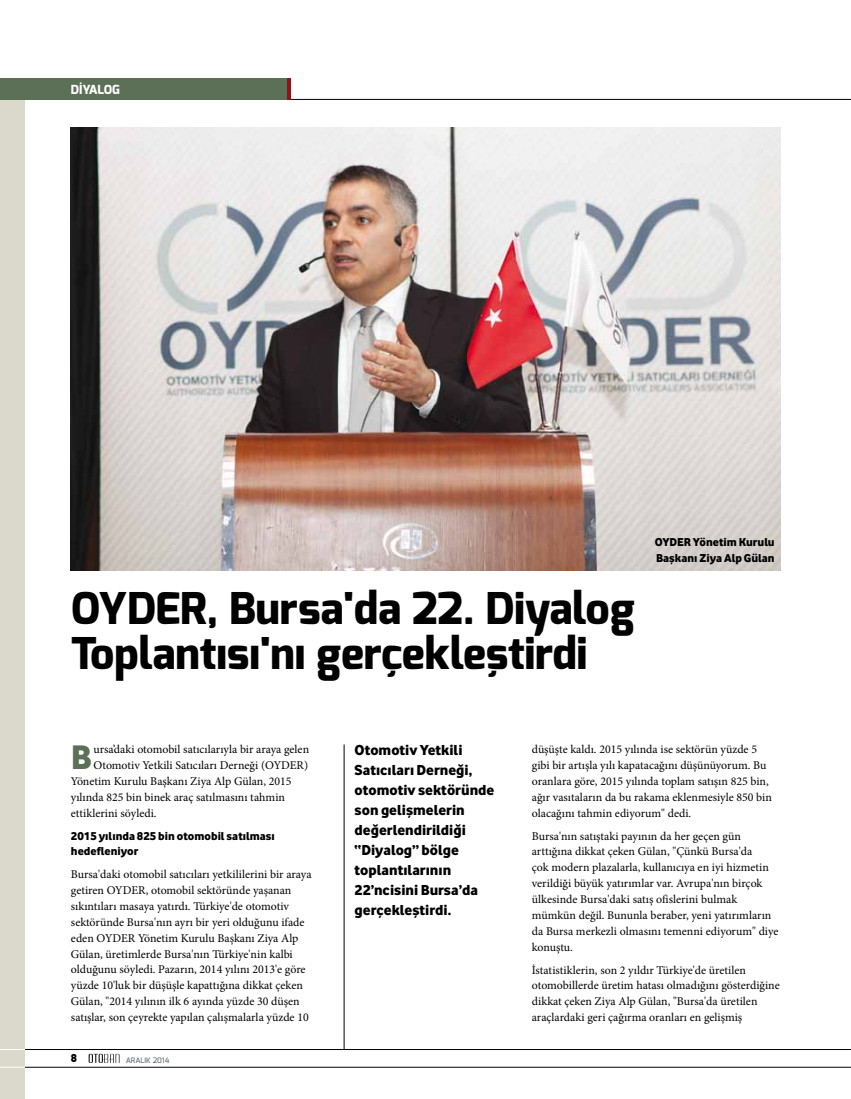
<style>
.page{position:relative;width:851px;height:1099px;background:#fff}
.page>*{position:absolute;margin:0;border:0;box-sizing:border-box;transform-origin:0 0}
.t1{font:800 43.75px/45px "Exo";color:#000}
.t2{font:35.25px "Vodafone Ex B";color:#5b7056}
.t3{font:15px/20px "Vodafone Ex B";color:#000}
.t4{font:800 12.5px "Exo";letter-spacing:-.005em;color:#fff}
.t5{font:11.88px/15.9px "Minion Pro";color:#000}
.t6{font:11.88px/15.9px "Vodafone Ex B";color:#000}
.t7{font:900 11.25px "DIN";color:#000}
.t8{font:500 7.5px "Exo";color:#5a666e}
</style>
<div class="page">
<hr style="left:0;top:1066px;width:850px;height:1px;background:#000">
<hr style="left:0;top:1049px;width:850px;height:1px;background:#000">
<svg style="left:89px;top:1053px;width:30px;height:9px"></svg>
<div style="left:0;top:99px;width:25px;height:999px;background:#dad9cc"></div>
<svg style="left:0;top:1066px;width:24px;height:1px"></svg>
<svg style="left:0;top:1049px;width:25px;height:1px"></svg>
<hr style="left:0;top:99px;width:850px;height:1px;background:#000">
<svg style="left:0;top:99px;width:25px;height:1px"></svg>
<div style="left:0;top:78px;width:291px;height:21px;background:#5b7056"></div>
<hr style="left:287px;top:78px;width:4px;height:21px;background:#941017">
<img style="left:71px;top:128px;width:709px;height:442px">
<hr style="left:344px;top:744px;width:1px;height:305px;background:#000">
<p class="t4" style="left:71px;top:81px;width:50px">DİYALOG</p>
<h1 class="t1" style="left:71px;top:585px;width:565px">OYDER, Bursa'da 22. Diyalog<br>Toplantısı'nı gerçekleştirdi</h1>
<p class="t6" style="left:654px;top:533px;width:121px">OYDER Yönetim Kurulu<br>Başkanı Ziya Alp Gülan</p>
<h2 class="t2" style="left:71px;top:735px;width:22px">B</h2>
<p class="t5" style="left:94px;top:741px;width:217px">ursa’daki otomobil satıcılarıyla bir araya gelen</p>
<p class="t5" style="left:94px;top:757px;width:216px">Otomotiv Yetkili Satıcıları Derneği (OYDER)</p>
<p class="t5" style="left:71px;top:773px;width:222px">Yönetim Kurulu Başkanı Ziya Alp Gülan, 2015</p>
<p class="t5" style="left:71px;top:789px;width:215px">yılında 825 bin binek araç satılmasını tahmin</p>
<p class="t5" style="left:71px;top:804px;width:87px">ettiklerini söyledi.</p>
<p class="t6" style="left:71px;top:827px;width:205px">2015 yılında 825 bin otomobil satılması hedefleniyor</p>
<p class="t5" style="left:71px;top:866px;width:242px">Bursa'daki otomobil satıcıları yetkililerini bir araya getiren OYDER, otomobil sektöründe yaşanan sıkıntıları masaya yatırdı. Türkiye'de otomotiv sektöründe Bursa'nın ayrı bir yeri olduğunu ifade eden OYDER Yönetim Kurulu Başkanı Ziya Alp Gülan, üretimlerde Bursa'nın Türkiye'nin kalbi olduğunu söyledi. Pazarın, 2014 yılını 2013'e göre yüzde 10'luk bir düşüşle kapattığına dikkat çeken Gülan, "2014 yılının ilk 6 ayında yüzde 30 düşen satışlar, son çeyrekte yapılan çalışmalarla yüzde 10</p>
<p class="t7" style="left:71px;top:1050px;width:8px">8</p>
<p class="t8" style="left:126px;top:1055px;width:45px">ARALIK 2014</p>
<p class="t3" style="left:354px;top:739px;width:141px">Otomotiv Yetkili<br>Satıcıları Derneği, otomotiv sektöründe son gelişmelerin değerlendirildiği “Diyalog” bölge toplantılarının<br>22’ncisini Bursa’da gerçekleştirdi.</p>
<p class="t5" style="left:531px;top:741px;width:241px">düşüşte kaldı. 2015 yılında ise sektörün yüzde 5 gibi bir artışla yılı kapatacağını düşünüyorum. Bu oranlara göre, 2015 yılında toplam satışın 825 bin, ağır vasıtaların da bu rakama eklenmesiyle 850 bin olacağını tahmin ediyorum" dedi.</p>
<p class="t5" style="left:531px;top:827px;width:248px">Bursa'nın satıştaki payının da her geçen gün arttığına dikkat çeken Gülan, "Çünkü Bursa'da<br>çok modern plazalarla, kullanıcıya en iyi hizmetin verildiği büyük yatırımlar var. Avrupa'nın birçok ülkesinde Bursa'daki satış ofislerini bulmak mümkün değil. Bununla beraber, yeni yatırımların da Bursa merkezli olmasını temenni ediyorum" diye konuştu.</p>
<p class="t5" style="left:531px;top:961px;width:249px">İstatistiklerin, son 2 yıldır Türkiye'de üretilen otomobillerde üretim hatası olmadığını gösterdiğine dikkat çeken Ziya Alp Gülan, "Bursa'da üretilen araçlardaki geri çağırma oranları en gelişmiş</p>
</div>
